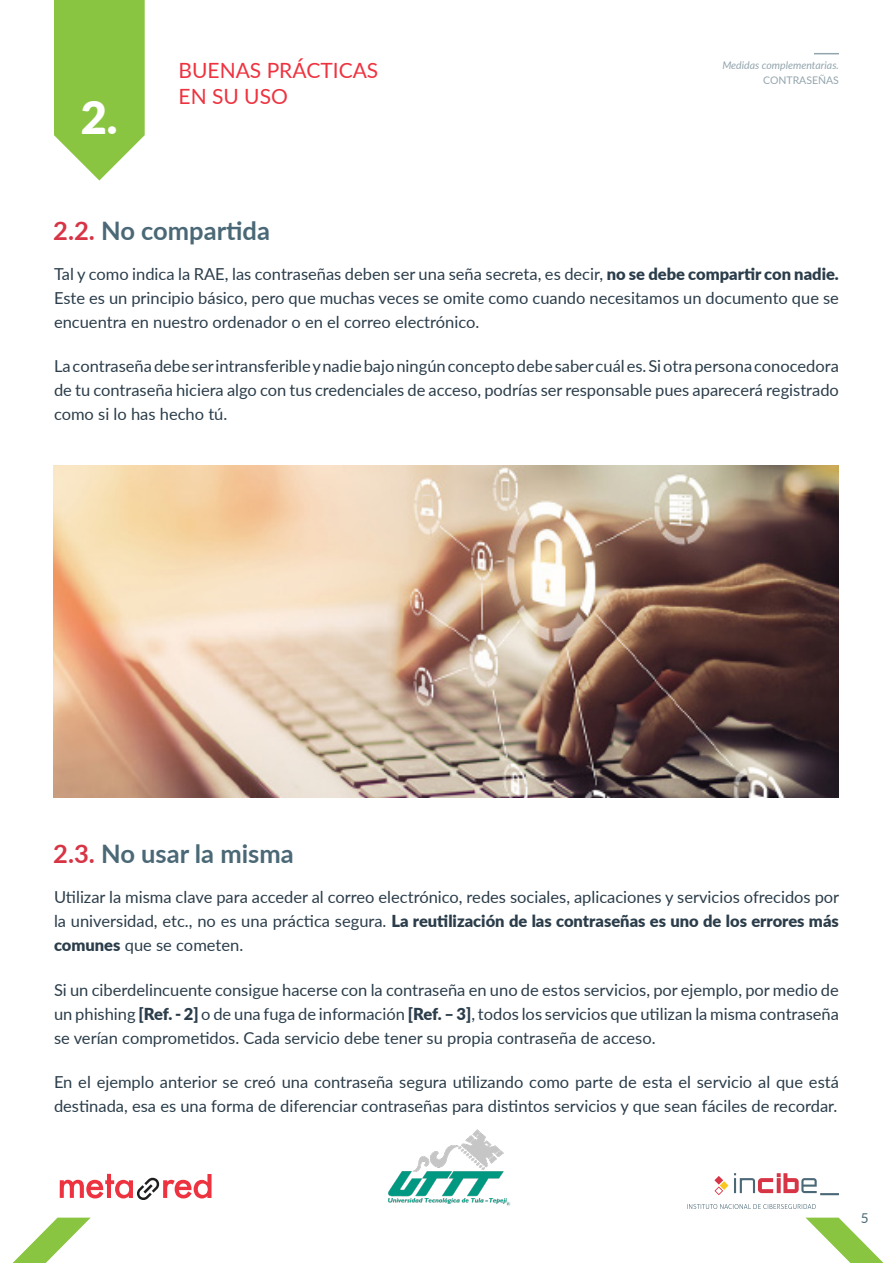
<style>
.page{position:relative;width:893px;height:1263px;background:#fff}
.page>*{position:absolute;margin:0;border:0;box-sizing:border-box;transform-origin:0 0}
.t1{font:900 45px "Lato";color:#fff}
.t2{font:700 25.5px "Lato";color:#4a6876}
.t3{font:21px "Lato";color:#ee3340}
.t4{font:16.5px/24px "Lato";color:#2b3d4a;text-align:justify}
.t5{font:13.5px "Lato";color:#4a6876}
.t6{font:italic 10.5px "Lato";color:#4a6876}
.t7{font:10.5px "Lato";color:#4a6876}
.s1{color:#d73446}
.s2{font-weight:900}
</style>
<div class="page">
<svg style="left:805px;top:1217px;width:79px;height:46px"></svg>
<svg style="left:687px;top:1204px;width:129px;height:5px"></svg>
<svg style="left:734px;top:1173px;width:105px;height:22px"></svg>
<svg style="left:714px;top:1176px;width:14px;height:19px"></svg>
<svg style="left:60px;top:1174px;width:152px;height:26px"></svg>
<svg style="left:12px;top:1217px;width:79px;height:46px"></svg>
<svg style="left:814px;top:53px;width:25px;height:1px"></svg>
<svg style="left:54px;top:0;width:91px;height:181px;background:#99cc5b"></svg>
<img style="left:53px;top:465px;width:786px;height:332px">
<img style="left:388px;top:1129px;width:123px;height:77px">
<p class="t1" style="left:81px;top:84px;width:38px">2.</p>
<p class="t3" style="left:179px;top:55px;width:201px">BUENAS PRÁCTICAS</p>
<p class="t3" style="left:179px;top:82px;width:111px">EN SU USO</p>
<p class="t2" style="left:53px;top:212px;width:218px"><span class="s1">2.2.</span> No compartida</p>
<p class="t6" style="left:722px;top:58px;width:118px">Medidas complementarias.</p>
<p class="t7" style="left:763px;top:73px;width:77px">CONTRASEÑAS</p>
<p class="t4" style="left:54px;top:261px;width:786px">Tal y como indica la RAE, las contraseñas deben ser una seña secreta, es decir, <span class="s2">no se debe compartir con nadie.<br></span>Este es un principio básico, pero que muchas veces se omite como cuando necesitamos un documento que se encuentra en nuestro ordenador o en el correo electrónico.</p>
<p class="t4" style="left:54px;top:353px;width:786px">La contraseña debe ser intransferible y nadie bajo ningún concepto debe saber cuál es. Si otra persona conocedora de tu contraseña hiciera algo con tus credenciales de acceso, podrías ser responsable pues aparecerá registrado como si lo has hecho tú.</p>
<p class="t2" style="left:53px;top:835px;width:242px"><span class="s1">2.3.</span> No usar la misma</p>
<p class="t4" style="left:54px;top:884px;width:787px">Utilizar la misma clave para acceder al correo electrónico, redes sociales, aplicaciones y servicios ofrecidos por la universidad, etc., no es una práctica segura. <span class="s2">La reutilización de las contraseñas es uno de los errores más comunes</span> que se cometen.</p>
<p class="t4" style="left:54px;top:977px;width:786px">Si un ciberdelincuente consigue hacerse con la contraseña en uno de estos servicios, por ejemplo, por medio de un phishing <span class="s2">[Ref. - 2]</span> o de una fuga de información <span class="s2">[Ref. – 3]</span>, todos los servicios que utilizan la misma contraseña se verían comprometidos. Cada servicio debe tener su propia contraseña de acceso.</p>
<p class="t4" style="left:54px;top:1069px;width:786px">En el ejemplo anterior se creó una contraseña segura utilizando como parte de esta el servicio al que está destinada, esa es una forma de diferenciar contraseñas para distintos servicios y que sean fáciles de recordar.</p>
<p class="t5" style="left:861px;top:1209px;width:9px">5</p>
</div>
